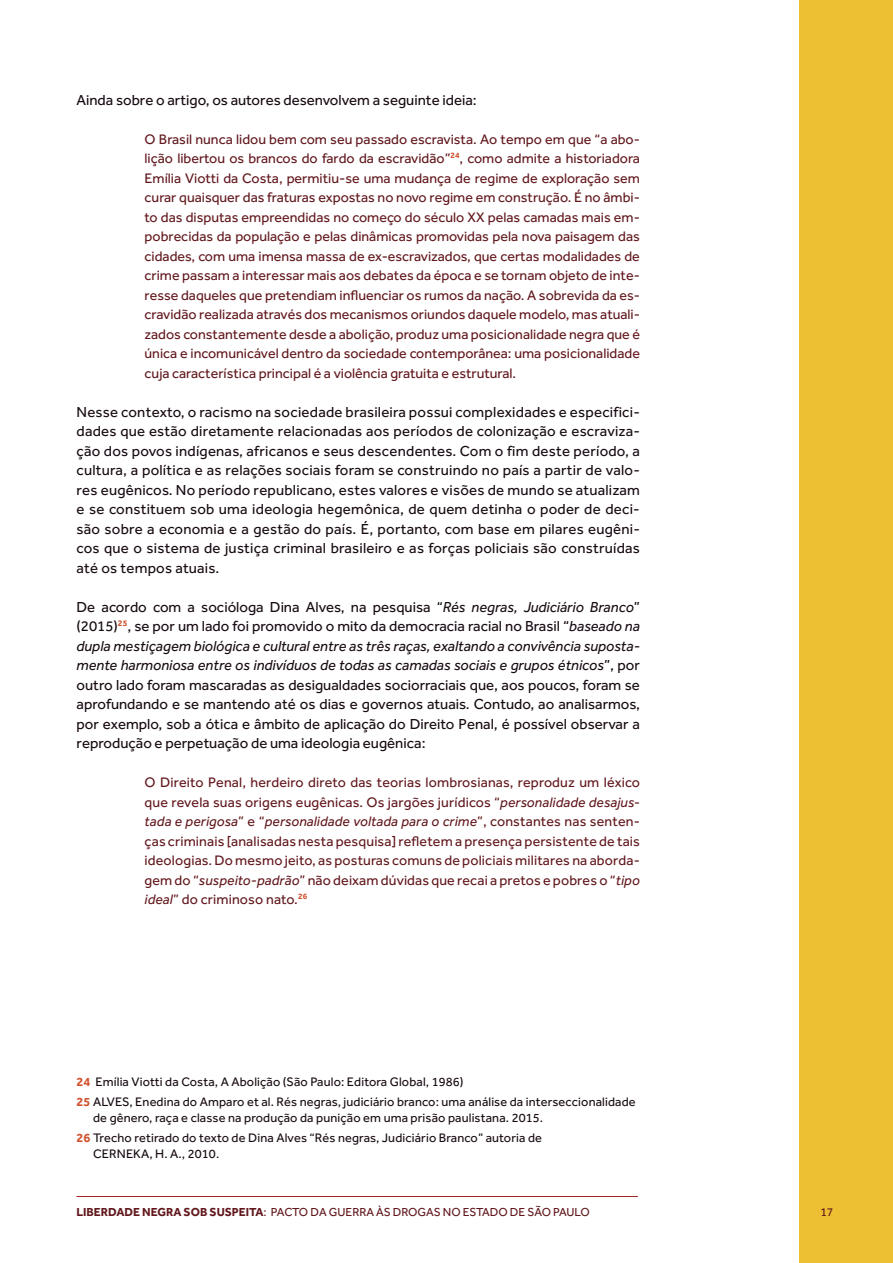
<style>
.page{position:relative;width:893px;height:1263px;background:#fff}
.page>*{position:absolute;margin:0;border:0;box-sizing:border-box;transform-origin:0 0}
.t1{font:15px/19.5px "Effra";color:#170a12;text-align:justify}
.t2{font:14.25px/19.5px "Effra";color:#61171c;text-align:justify}
.t3{font:12.75px/19.5px "Effra";letter-spacing:.01em;color:#170a12}
.t4{font:12px "Effra";letter-spacing:-.005em;color:#61171c}
.s1{font-style:italic}
.s2{font-weight:700;color:#d15430}
.s3{font-weight:700}
</style>
<div class="page">
<div style="left:799px;top:0;width:94px;height:1263px;background:#edbf33"></div>
<hr style="left:77px;top:1196px;width:561px;height:1px;background:#a12629">
<p class="t1" style="left:77px;top:90px;width:402px">Ainda sobre o artigo, os autores desenvolvem a seguinte ideia:</p>
<p class="t2" style="left:145px;top:129px;width:497px">O Brasil nunca lidou bem com seu passado escravista. Ao tempo em que “a abo&shy;lição libertou os brancos do fardo da escravidão”<sup>24</sup>, como admite a historiadora Emília Viotti da Costa, permitiu-se uma mudança de regime de exploração sem curar quaisquer das fraturas expostas no novo regime em construção. É no âmbi&shy;to das disputas empreendidas no começo do século XX pelas camadas mais em&shy;pobrecidas da população e pelas dinâmicas promovidas pela nova paisagem das cidades, com uma imensa massa de ex-escravizados, que certas modalidades de crime passam a interessar mais aos debates da época e se tornam objeto de inte&shy;resse daqueles que pretendiam influenciar os rumos da nação. A sobrevida da es&shy;cravidão realizada através dos mecanismos oriundos daquele modelo, mas atuali&shy;zados constantemente desde a abolição, produz uma posicionalidade negra que é única e incomunicável dentro da sociedade contemporânea: uma posicionalidade cuja característica principal é a violência gratuita e estrutural.</p>
<p class="t1" style="left:77px;top:402px;width:565px">Nesse contexto, o racismo na sociedade brasileira possui complexidades e especifici&shy;dades que estão diretamente relacionadas aos períodos de colonização e escraviza&shy;ção dos povos indígenas, africanos e seus descendentes. Com o fim deste período, a cultura, a política e as relações sociais foram se construindo no país a partir de valo&shy;res eugênicos. No período republicano, estes valores e visões de mundo se atualizam e se constituem sob uma ideologia hegemônica, de quem detinha o poder de deci&shy;são sobre a economia e a gestão do país. É, portanto, com base em pilares eugêni&shy;cos que o sistema de justiça criminal brasileiro e as forças policiais são construídas até os tempos atuais.</p>
<p class="t1" style="left:77px;top:597px;width:565px">De acordo com a socióloga Dina Alves, na pesquisa “<span class="s1">Rés negras, Judiciário Branco</span>” (2015)<sup>25</sup>, se por um lado foi promovido o mito da democracia racial no Brasil “<span class="s1">baseado na dupla mestiçagem biológica e cultural entre as três raças, exaltando a convivência suposta&shy;mente harmoniosa entre os indivíduos de todas as camadas sociais e grupos étnicos</span>”, por outro lado foram mascaradas as desigualdades sociorraciais que, aos poucos, foram se aprofundando e se mantendo até os dias e governos atuais. Contudo, ao analisarmos, por exemplo, sob a ótica e âmbito de aplicação do Direito Penal, é possível observar a reprodução e perpetuação de uma ideologia eugênica:</p>
<p class="t2" style="left:145px;top:772px;width:497px">O Direito Penal, herdeiro direto das teorias lombrosianas, reproduz um léxico que revela suas origens eugênicas. Os jargões jurídicos “<span class="s1">personalidade desajus&shy;tada e perigosa</span>” e “<span class="s1">personalidade voltada para o crime</span>”, constantes nas senten&shy;ças criminais [analisadas nesta pesquisa] refletem a presença persistente de tais ideologias. Do mesmo jeito, as posturas comuns de policiais militares na aborda&shy;gem do “<span class="s1">suspeito-padrão</span>” não deixam dúvidas que recai a pretos e pobres o “<span class="s1">tipo ideal</span>” do criminoso nato.<sup>26</sup></p>
<p class="t3" style="left:77px;top:1072px;width:561px"><span class="s2">24</span> Emília Viotti da Costa, A Abolição (São Paulo: Editora Global, 1986)<br><span class="s2">25</span> ALVES, Enedina do Amparo et al. Rés negras, judiciário branco: uma análise da interseccionalidade</p>
<p class="t3" style="left:77px;top:1108px;width:468px;text-align:right">de gênero, raça e classe na produção da punição em uma prisão paulistana. 2015.<br><span class="s2">26</span> Trecho retirado do texto de Dina Alves “Rés negras, Judiciário Branco” autoria de</p>
<p class="t3" style="left:93px;top:1144px;width:128px">CERNEKA, H. A., 2010.</p>
<p class="t4" style="left:77px;top:1205px;width:515px"><span class="s3">LIBERDADE NEGRA SOB SUSPEITA</span>: PACTO DA GUERRA ÀS DROGAS NO ESTADO DE SÃO PAULO</p>
<p class="t4" style="left:820px;top:1205px;width:15px">17</p>
</div>
